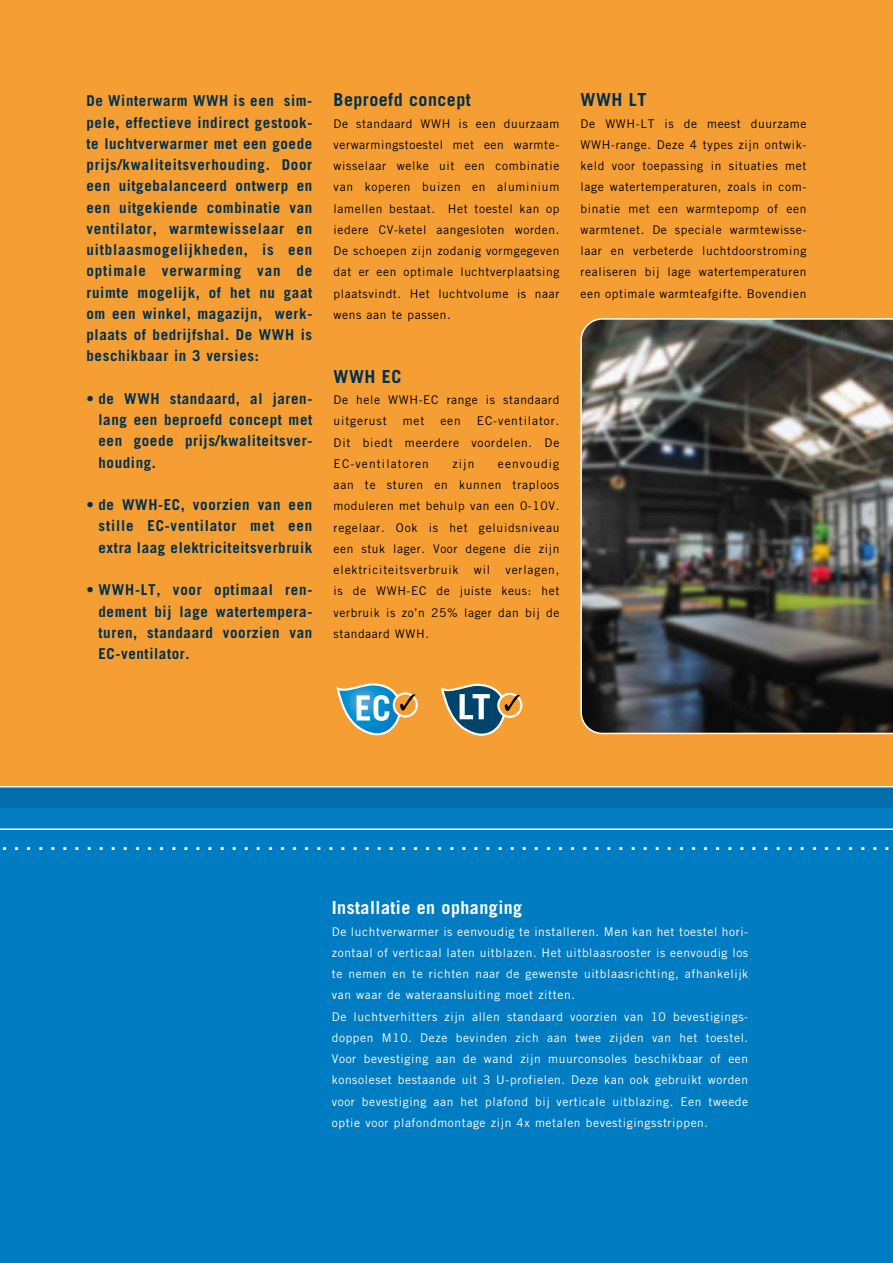
<style>
.page{position:relative;width:893px;height:1263px;background:#fff}
.page>*{position:absolute;margin:0;border:0;box-sizing:border-box;transform-origin:0 0}
.t1{font:25.5px "Frutiger LT Std";color:#fff}
.t2{font:700 18px "Trade Gothic LT Std";letter-spacing:.025em;color:#00304f}
.t3{font:700 18px "Trade Gothic LT Std";letter-spacing:.025em;color:#fff}
.t4{font:700 15px/21.3px "Trade Gothic LT Std";letter-spacing:.04em;color:#00304f;text-align:justify}
.t5{font:12px/21.3px "Trade Gothic LT Std";letter-spacing:.05em;color:#000;text-align:justify}
.t6{font:12px/21.3px "Trade Gothic LT Std";letter-spacing:.05em;color:#fff}
</style>
<div class="page">
<div style="left:0;top:800px;width:893px;height:463px;background:#007cc2"></div>
<div style="left:0;top:0;width:893px;height:787px;background:#f59e33"></div>
<div style="left:0;top:787px;width:893px;height:21px;background:#006eab"></div>
<hr style="left:0;top:828px;width:893px;height:2px;background:#fff">
<hr style="left:0;top:786px;width:893px;height:1px;background:#fff">
<svg style="left:336px;top:683px;width:82px;height:52px"></svg>
<svg style="left:441px;top:684px;width:81px;height:52px"></svg>
<img style="left:580px;top:318px;width:313px;height:416px">
<p class="t4" style="left:87px;top:90px;width:227px">De Winterwarm WWH is een sim&shy;pele, effectieve indirect gestook&shy;te luchtverwarmer met een goede prijs/kwaliteitsverhouding. Door een uitgebalanceerd ontwerp en een uitgekiende combinatie van ventilator, warmtewisselaar en uitblaasmogelijkheden, is een optimale verwarming van de ruimte mogelijk, of het nu gaat om een winkel, magazijn, werk&shy;plaats of bedrijfshal. De WWH is beschikbaar in 3 versies:</p>
<p class="t4" style="left:99px;top:388px;width:215px;text-indent:-12px">• de WWH standaard, al jaren&shy;lang een beproefd concept met een goede prijs/kwaliteitsver&shy;houding.</p>
<p class="t4" style="left:99px;top:494px;width:215px;text-indent:-12px">• de WWH-EC, voorzien van een stille EC-ventilator met een extra laag elektriciteitsverbruik</p>
<p class="t4" style="left:99px;top:579px;width:215px;text-indent:-12px">• WWH-LT, voor optimaal ren&shy;dement bij lage watertempera&shy;turen, standaard voorzien van EC-ventilator.</p>
<h2 class="t2" style="left:334px;top:89px;width:139px">Beproefd concept</h2>
<p class="t5" style="left:334px;top:112px;width:227px">De standaard WWH is een duurzaam verwarmingstoestel met een warmte&shy;wisselaar welke uit een combinatie van koperen buizen en aluminium lamellen bestaat. Het toestel kan op iedere CV-ketel aangesloten worden.<br>De schoepen zijn zodanig vormgegeven dat er een optimale luchtverplaatsing plaatsvindt. Het luchtvolume is naar wens aan te passen.</p>
<h2 class="t2" style="left:334px;top:365px;width:69px">WWH EC</h2>
<p class="t5" style="left:334px;top:389px;width:227px">De hele WWH-EC range is standaard uitgerust</p>
<p class="t5" style="left:334px;top:410px;width:227px;text-indent:143px">EC-ventilator.<br>Dit biedt meerdere voordelen. De EC-ventilatoren</p>
<p class="t5" style="left:403px;top:410px;width:23px">met</p>
<p class="t5" style="left:440px;top:410px;width:22px">een</p>
<p class="t5" style="left:334px;top:453px;width:227px;text-indent:164px">eenvoudig aan te sturen en kunnen traploos moduleren met behulp van een 0-10V. regelaar. Ook is het geluidsniveau een stuk lager. Voor degene die zijn elektriciteitsverbruik</p>
<p class="t5" style="left:452px;top:453px;width:23px">zijn</p>
<p class="t5" style="left:474px;top:559px;width:18px">wil</p>
<p class="t5" style="left:334px;top:559px;width:227px;text-indent:172px">verlagen, is de WWH-EC de juiste keus: het verbruik is zo’n 25% lager dan bij de standaard WWH.</p>
<h2 class="t2" style="left:581px;top:89px;width:67px">WWH LT</h2>
<p class="t5" style="left:581px;top:112px;width:227px">De WWH-LT is de meest duurzame WWH-range. Deze 4 types zijn ontwik&shy;keld voor toepassing in situaties met lage watertemperaturen, zoals in com&shy;binatie met een warmtepomp of een warmtenet. De speciale warmtewisse&shy;laar en verbeterde luchtdoorstroming realiseren bij lage watertemperaturen een optimale warmteafgifte. Bovendien</p>
<h1 class="t1" style="left:1px;top:827px;width:891px">. . . . . . . . . . . . . . . . . . . . . . . . . . . . . . . . . . . . . . . . . . . . . . . . . . . . . . . . . . . . . . . . . . . . . . . . . .</h1>
<h2 class="t3" style="left:332px;top:897px;width:192px">Installatie en ophanging</h2>
<p class="t6" style="left:332px;top:920px;width:418px">De luchtverwarmer is eenvoudig te installeren. Men kan het toestel hori&shy;zontaal of verticaal laten uitblazen. Het uitblaasrooster is eenvoudig los te nemen en te richten naar de gewenste uitblaasrichting, afhankelijk van waar de wateraansluiting moet zitten.<br>De luchtverhitters zijn allen standaard voorzien van 10 bevestigings&shy;doppen M10. Deze bevinden zich aan twee zijden van het toestel.<br>Voor bevestiging aan de wand zijn muurconsoles beschikbaar of een konsoleset bestaande uit 3 U-profielen. Deze kan ook gebruikt worden voor bevestiging aan het plafond bij verticale uitblazing. Een tweede optie voor plafondmontage zijn 4x metalen bevestigingsstrippen.</p>
</div>
